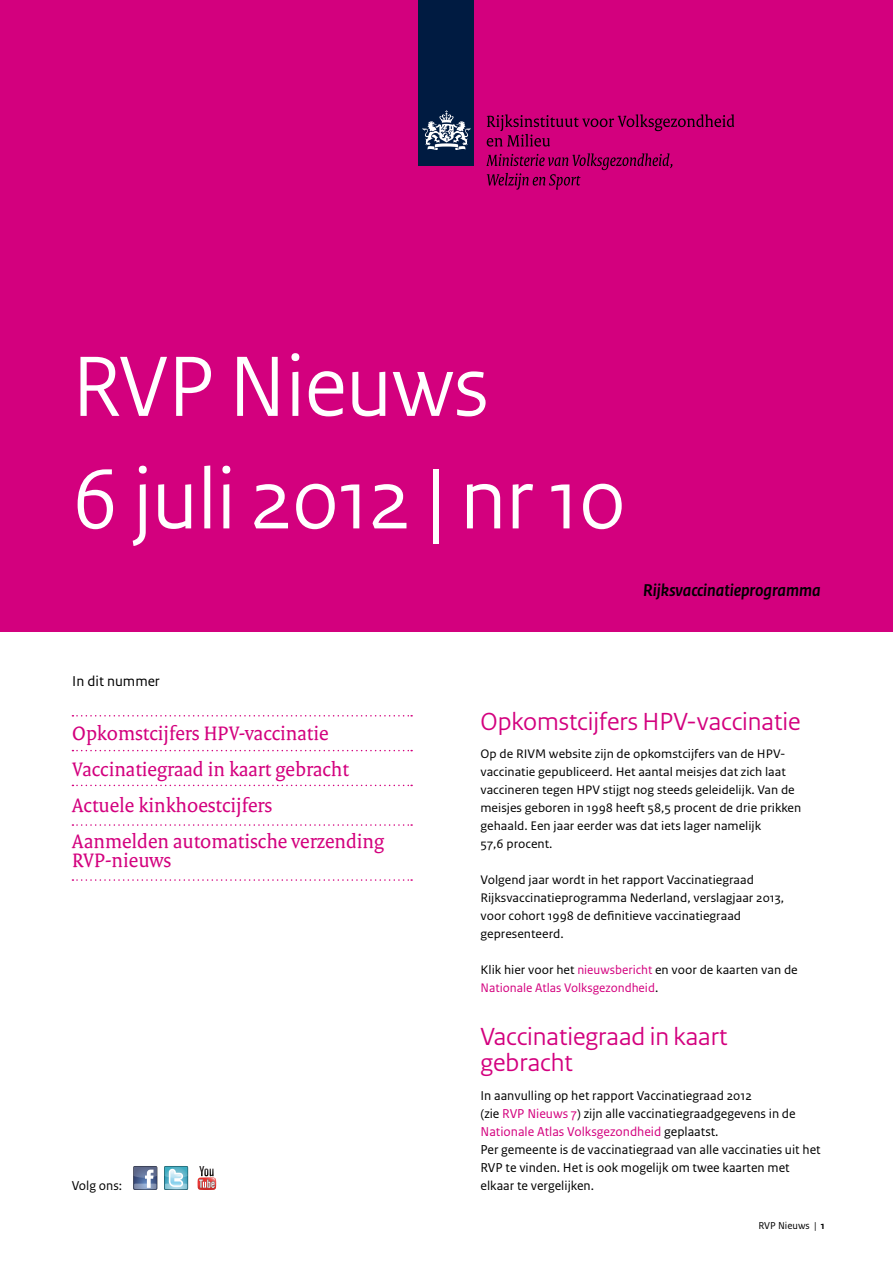
<style>
.page{position:relative;width:893px;height:1263px;background:#fff}
.page>*{position:absolute;margin:0;border:0;box-sizing:border-box;transform-origin:0 0}
.t1{font:90px/112.5px "Rijksoverheid Sans Heading";color:#fff}
.t2{font:26.1px/26.1px "Rijksoverheid Sans Heading";color:#d3007e;scale:1.04 1}
.t3{font:21px/36px "Rijksoverheid Serif";color:#d3007e}
.t4{font:italic 700 18px "Rijksoverheid Sans Heading";color:#000}
.t5{font:15px "Rijksoverheid Sans Text";color:#000}
.t6{font:13.5px/18px "Rijksoverheid Sans Text";color:#000}
.t7{font:13.05px/18px "Rijksoverheid Sans Text";color:#000;scale:1.04 1}
.t8{font:13.05px/18px "Rijksoverheid Sans Text";color:#d3007e}
.t9{font:10.5px "Rijksoverheid Sans Text";color:#000}
.s1{color:#000}
.s2{color:#d3007e}
.s3{font-weight:700}
</style>
<div class="page">
<div style="left:0;top:0;width:893px;height:631px;background:#d3007e"></div>
<svg style="left:72px;top:750px;width:340px;height:1px"></svg>
<svg style="left:72px;top:785px;width:340px;height:1px"></svg>
<svg style="left:72px;top:715px;width:340px;height:1px"></svg>
<svg style="left:133px;top:1166px;width:24px;height:24px"></svg>
<svg style="left:164px;top:1166px;width:24px;height:24px"></svg>
<svg style="left:198px;top:1166px;width:18px;height:24px"></svg>
<svg style="left:72px;top:824px;width:340px;height:2px"></svg>
<svg style="left:72px;top:879px;width:340px;height:2px"></svg>
<div style="left:419px;top:0;width:55px;height:166px;background:#001b41"></div>
<svg style="left:423px;top:110px;width:47px;height:40px"></svg>
<svg style="left:487px;top:114px;width:247px;height:33px"></svg>
<svg style="left:486px;top:153px;width:186px;height:37px"></svg>
<h1 class="t1" style="left:72px;top:331px;width:555px">RVP Nieuws<br>6 juli 2012 | nr 10</h1>
<h3 class="t4" style="left:643px;top:580px;width:179px">Rijksvaccinatieprogramma</h3>
<p class="t5" style="left:72px;top:672px;width:89px">In dit nummer</p>
<h3 class="t3" style="left:72px;top:715px;width:313px">Opkomstcijfers HPV-vaccinatie Vaccinatiegraad in kaart gebracht Actuele kinkhoestcijfers<br>Aanmelden automatische verzending</h3>
<h3 class="t3" style="left:72px;top:842px;width:100px">RVP-nieuws</h3>
<p class="t6" style="left:72px;top:1177px;width:52px">Volg ons:</p>
<h2 class="t2" style="left:480px;top:708px;width:309px">Opkomstcijfers HPV-vaccinatie</h2>
<p class="t7" style="left:480px;top:745px;width:310px">Op de RIVM website zijn de opkomstcijfers van de HPV&shy;vaccinatie gepubliceerd. Het aantal meisjes dat zich laat vaccineren tegen HPV stijgt nog steeds geleidelijk. Van de meisjes geboren in 1998 heeft 58,5 procent de drie prikken gehaald. Een jaar eerder was dat iets lager namelijk<br>57,6 procent.</p>
<p class="t7" style="left:480px;top:871px;width:293px">Volgend jaar wordt in het rapport Vaccinatiegraad Rijksvaccinatieprogramma Nederland, verslagjaar 2013, voor cohort 1998 de definitieve vaccinatiegraad gepresenteerd.</p>
<p class="t8" style="left:480px;top:961px;width:319px"><span class="s1">Klik hier voor het</span> nieuwsbericht <span class="s1">en voor de kaarten van de<br></span>Nationale Atlas Volksgezondheid<span class="s1">.</span></p>
<h2 class="t2" style="left:480px;top:1024px;width:239px">Vaccinatiegraad in kaart gebracht</h2>
<p class="t6" style="left:480px;top:1087px;width:342px">In aanvulling op het rapport Vaccinatiegraad 2012<br>(zie <span class="s2">RVP Nieuws 7</span>) zijn alle vaccinatiegraadgegevens in de <span class="s2">Nationale Atlas Volksgezondheid</span> geplaatst.<br>Per gemeente is de vaccinatiegraad van alle vaccinaties uit het RVP te vinden. Het is ook mogelijk om twee kaarten met elkaar te vergelijken.</p>
<p class="t9" style="left:759px;top:1219px;width:68px">RVP Nieuws | <span class="s3">1</span></p>
</div>
